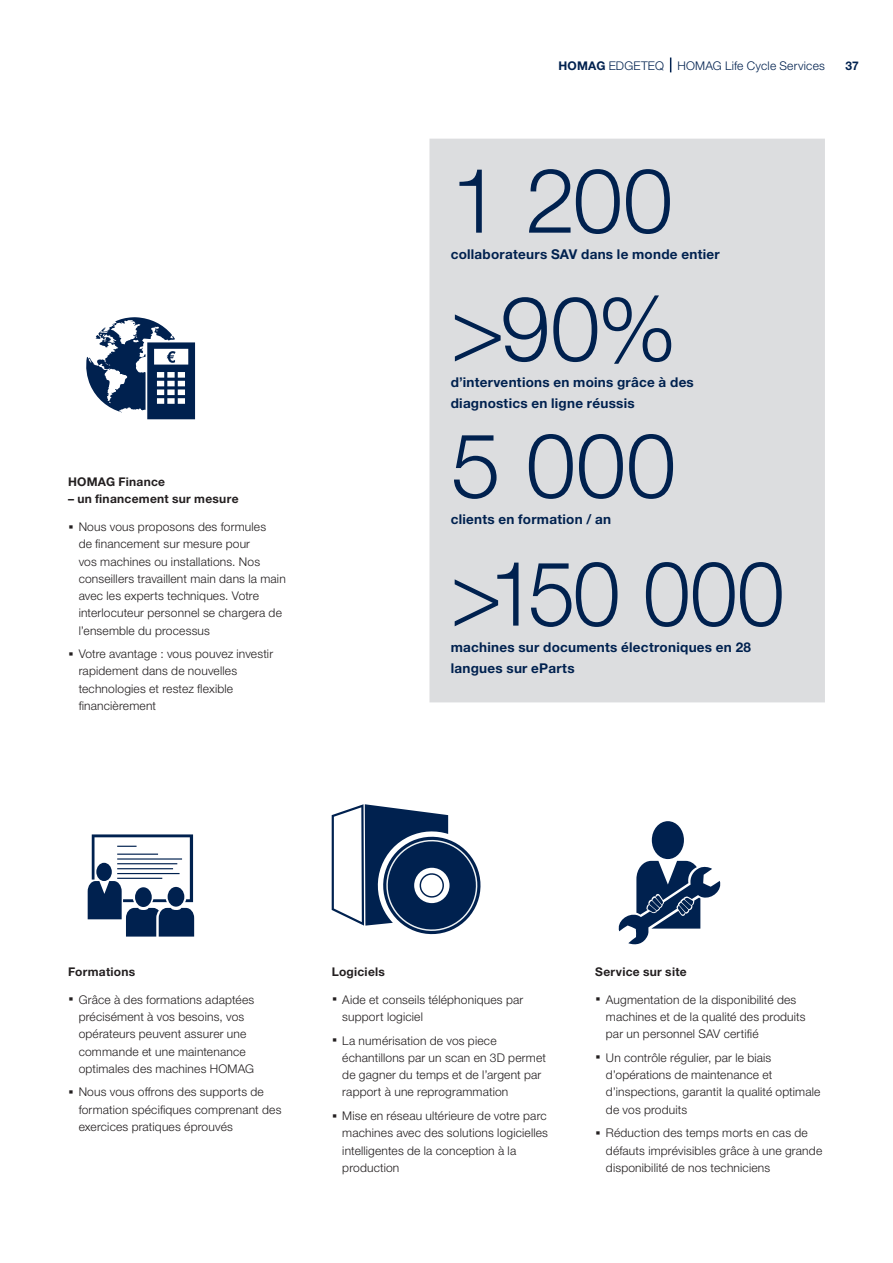
<style>
.page{position:relative;width:893px;height:1263px;background:#fff}
.page>*{position:absolute;margin:0;border:0;box-sizing:border-box;transform-origin:0 0}
._15_Grafik_60pt_ligh{font:300 90px "Helvetica Neue LTW1 G";letter-spacing:-.005em;color:#00214f}
._15_Grafik_60pt_ligh-2{font:300 90px "Helvetica Neue LTW1 G";letter-spacing:-.005em;color:#00214f;scale:.95 1}
._15_Grafik_9pt_bold{font:700 13.5px/20.4px "Helvetica Neue LTW1 G";letter-spacing:.02em;color:#00214f}
.t1{font:300 12px/17.2px "Helvetica Neue LTW1 G";letter-spacing:.015em;color:#231f20}
._05_BU_8Pt_13_6pt_Bu{font:700 12px "Helvetica Neue LTW1 G";letter-spacing:.025em;color:#231f20}
.Musterseiten_Rubrike{font:300 12px "Helvetica Neue LTW1 G";letter-spacing:.015em;color:#00214f}
.t2{font:700 12px "Helvetica Neue LTW1 G";color:#00214f}
.s1{font-weight:700;font-size:21px}
.s2{font-weight:700}
</style>
<div class="page">
<svg style="left:670px;top:58px;width:1px;height:14px"></svg>
<div style="left:652px;top:821px;width:32px;height:38px;background:#00214f;border-radius:50%"></div>
<svg style="left:618px;top:861px;width:103px;height:84px"></svg>
<svg style="left:332px;top:804px;width:148px;height:130px"></svg>
<svg style="left:88px;top:834px;width:106px;height:102px"></svg>
<div style="left:168px;top:887px;width:16px;height:20px;background:#00214f;border-radius:50%"></div>
<svg style="left:86px;top:317px;width:109px;height:102px"></svg>
<div style="left:429px;top:139px;width:396px;height:563px;background:#dcdddf"></div>
<p class="_05_BU_8Pt_13_6pt_Bu" style="left:68px;top:474px;width:99px">HOMAG Finance</p>
<p class="_05_BU_8Pt_13_6pt_Bu" style="left:68px;top:491px;width:172px">– un financement sur mesure</p>
<p class="t1" style="left:79px;top:518px;width:209px;text-indent:-11px"><span class="s1">·</span> Nous vous proposons des formules<br>de financement sur mesure pour<br>vos machines ou installations. Nos conseillers travaillent main dans la main avec les experts techniques. Votre interlocuteur personnel se chargera de l’ensemble du processus</p>
<p class="t1" style="left:79px;top:645px;width:196px;text-indent:-11px"><span class="s1">·</span> Votre avantage : vous pouvez investir rapidement dans de nouvelles technologies et restez flexible financièrement</p>
<p class="Musterseiten_Rubrike" style="left:558px;top:58px;width:268px"><span class="s2">HOMAG</span> EDGETEQ HOMAG Life Cycle Services</p>
<p class="t2" style="left:845px;top:58px;width:15px">37</p>
<p class="_15_Grafik_60pt_ligh" style="left:451px;top:146px;width:224px">1 200</p>
<p class="_15_Grafik_9pt_bold" style="left:451px;top:244px;width:271px">collaborateurs SAV dans le monde entier</p>
<p class="_15_Grafik_60pt_ligh" style="left:451px;top:274px;width:228px">&gt;90%</p>
<p class="_15_Grafik_9pt_bold" style="left:451px;top:372px;width:245px">d’interventions en moins grâce à des diagnostics en ligne réussis</p>
<p class="_15_Grafik_60pt_ligh" style="left:451px;top:410px;width:227px">5 000</p>
<p class="_15_Grafik_9pt_bold" style="left:451px;top:509px;width:162px">clients en formation / an</p>
<p class="_15_Grafik_60pt_ligh-2" style="left:451px;top:539px;width:353px">&gt;150 000</p>
<p class="_15_Grafik_9pt_bold" style="left:451px;top:637px;width:302px">machines sur documents électroniques en 28 langues sur eParts</p>
<p class="_05_BU_8Pt_13_6pt_Bu" style="left:68px;top:964px;width:69px">Formations</p>
<p class="t1" style="left:79px;top:991px;width:177px;text-indent:-11px"><span class="s1">·</span> Grâce à des formations adaptées précisément à vos besoins, vos opérateurs peuvent assurer une commande et une maintenance optimales des machines HOMAG</p>
<p class="t1" style="left:79px;top:1083px;width:204px;text-indent:-11px"><span class="s1">·</span> Nous vous offrons des supports de formation spécifiques comprenant des exercices pratiques éprouvés</p>
<p class="_05_BU_8Pt_13_6pt_Bu" style="left:332px;top:964px;width:55px">Logiciels</p>
<p class="t1" style="left:342px;top:991px;width:182px;text-indent:-11px"><span class="s1">·</span> Aide et conseils téléphoniques par support logiciel</p>
<p class="t1" style="left:342px;top:1032px;width:205px;text-indent:-11px"><span class="s1">·</span> La numérisation de vos piece échantillons par un scan en 3D permet de gagner du temps et de l’argent par rapport à une reprogrammation</p>
<p class="t1" style="left:342px;top:1107px;width:207px;text-indent:-11px"><span class="s1">·</span> Mise en réseau ultérieure de votre parc machines avec des solutions logicielles intelligentes de la conception à la production</p>
<p class="_05_BU_8Pt_13_6pt_Bu" style="left:595px;top:964px;width:93px">Service sur site</p>
<p class="t1" style="left:606px;top:991px;width:201px;text-indent:-11px"><span class="s1">·</span> Augmentation de la disponibilité des machines et de la qualité des produits par un personnel SAV certifié</p>
<p class="t1" style="left:606px;top:1049px;width:216px;text-indent:-11px"><span class="s1">·</span> Un contrôle régulier, par le biais d’opérations de maintenance et d’inspections, garantit la qualité optimale de vos produits</p>
<p class="t1" style="left:606px;top:1124px;width:218px;text-indent:-11px"><span class="s1">·</span> Réduction des temps morts en cas de défauts imprévisibles grâce à une grande disponibilité de nos techniciens</p>
</div>
